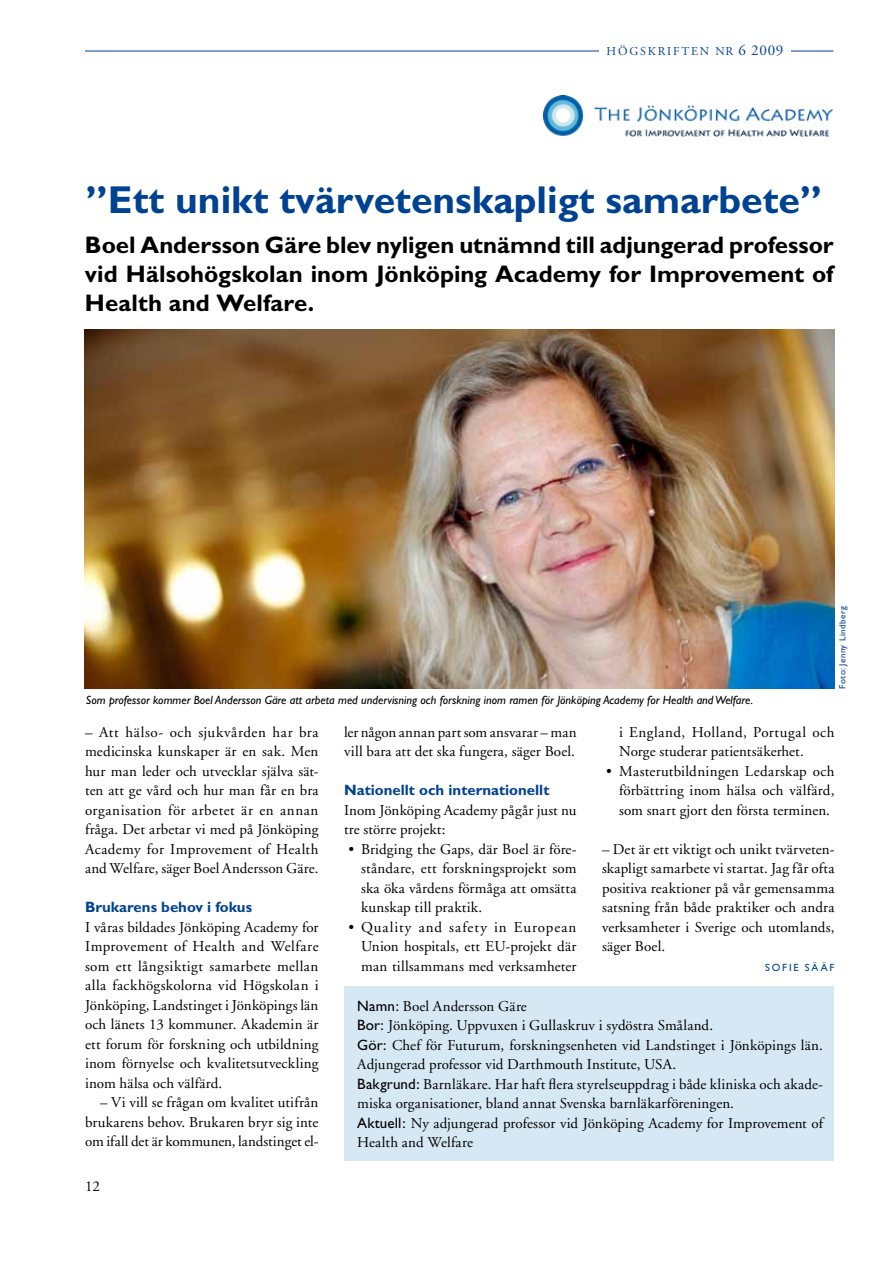
<style>
.page{position:relative;width:893px;height:1263px;background:#fff}
.page>*{position:absolute;margin:0;border:0;box-sizing:border-box;transform-origin:0 0}
.t1{font:700 39px "Gill Sans";color:#004292}
.t2{font:700 24px/28.8px "Gill Sans";color:#000;text-align:justify}
.t3{font:15px/19.5px "Adobe Garamond";letter-spacing:.01em;color:#000;text-align:justify}
.t4{font:700 15px "Gill Sans";color:#004292}
.t5{font:italic 12px "Gill Sans";color:#000}
.t6{font:12px "Adobe Garamond";letter-spacing:.15em;color:#004292}
.t7{font:10.5px "Gill Sans";color:#004292}
.t8{font:9px "Gill Sans";letter-spacing:.05em;color:#004292}
.s1{font-size:15px}
.s2{font-family:"Gill Sans"}
</style>
<div class="page">
<hr style="left:85px;top:51px;width:748px;height:1px;background:#004292">
<div style="left:599px;top:44px;width:192px;height:20px;background:#fff"></div>
<div style="left:344px;top:987px;width:489px;height:174px;background:#d7e8f5"></div>
<img style="left:85px;top:330px;width:749px;height:359px">
<img style="left:544px;top:96px;width:289px;height:41px">
<p class="t6" style="left:607px;top:44px;width:178px">HÖGSKRIFTEN NR <span class="s1">6 2009</span></p>
<h1 class="t1" style="left:86px;top:177px;width:737px">”Ett unikt tvärvetenskapligt samarbete”</h1>
<h2 class="t2" style="left:85px;top:231px;width:750px">Boel Andersson Gäre blev nyligen utnämnd till adjungerad professor vid Hälsohögskolan inom Jönköping Academy for Improvement of Health and Welfare.</h2>
<p class="t5" style="left:86px;top:693px;width:669px">Som professor kommer Boel Andersson Gäre att arbeta med undervisning och forskning inom ramen för Jönköping Academy for Health and Welfare.</p>
<p class="t8" style="left:837px;top:689px;width:84px;rotate:-90deg">Foto: Jenny Lindberg</p>
<p class="t3" style="left:85px;top:722px;width:235px">– Att hälso- och sjukvården har bra medicinska kunskaper är en sak. Men hur man leder och utvecklar själva sät&shy;ten att ge vård och hur man får en bra organisation för arbetet är en annan fråga. Det arbetar vi med på Jönköping Academy for Improvement of Health and Welfare, säger Boel Andersson Gäre.</p>
<p class="t4" style="left:85px;top:898px;width:169px">Brukarens behov i fokus</p>
<p class="t3" style="left:85px;top:917px;width:235px">I våras bildades Jönköping Academy for Improvement of Health and Welfare som ett långsiktigt samarbete mellan alla fackhögskolorna vid Högskolan i Jönköping, Landstinget i Jönköpings län och länets 13 kommuner. Akademin är ett forum för forskning och utbildning inom förnyelse och kvalitetsutveckling inom hälsa och välfärd.</p>
<p class="t3" style="left:85px;top:1093px;width:235px;text-indent:15px">– Vi vill se frågan om kvalitet utifrån brukarens behov. Brukaren bryr sig inte om ifall det är kommunen, landstinget el-</p>
<p class="t3" style="left:85px;top:1177px;width:16px">12</p>
<p class="t3" style="left:344px;top:722px;width:234px">ler någon annan part som ansvarar – man vill bara att det ska fungera, säger Boel.</p>
<p class="t4" style="left:344px;top:781px;width:207px">Nationellt och internationellt</p>
<p class="t3" style="left:344px;top:800px;width:234px">Inom Jönköping Academy pågår just nu tre större projekt:</p>
<p class="t3" style="left:361px;top:839px;width:217px;text-indent:-13px">• Bridging the Gaps, där Boel är före&shy;ståndare, ett forskningsprojekt som ska öka vårdens förmåga att omsätta kunskap till praktik.</p>
<p class="t3" style="left:361px;top:917px;width:217px;text-indent:-13px">• Quality and safety in European Union hospitals, ett EU-projekt där man tillsammans med verksamheter</p>
<p class="t3" style="left:619px;top:722px;width:217px">i England, Holland, Portugal och<br>Norge studerar patientsäkerhet.</p>
<p class="t3" style="left:619px;top:761px;width:217px;text-indent:-13px">• Masterutbildningen Ledarskap och förbättring inom hälsa och välfärd, som snart gjort den första terminen.</p>
<p class="t3" style="left:602px;top:839px;width:234px">– Det är ett viktigt och unikt tvärveten&shy;skapligt samarbete vi startat. Jag får ofta positiva reaktioner på vår gemensamma satsning från både praktiker och andra verksamheter i Sverige och utomlands, säger Boel.</p>
<p class="t7" style="left:765px;top:961px;width:69px">Sofie Sä ä f</p>
<p class="t3" style="left:357px;top:996px;width:467px;text-align:left"><span class="s2">Namn:</span> Boel Andersson Gäre<br><span class="s2">Bor:</span> Jönköping. Uppvuxen i Gullaskruv i sydöstra Småland.<br><span class="s2">Gör:</span> Chef för Futurum, forskningsenheten vid Landstinget i Jönköpings län.<br>Adjungerad professor vid Darthmouth Institute, USA.<br><span class="s2">Bakgrund:</span> Barnläkare. Har haft flera styrelseuppdrag i både kliniska och akade&shy;miska organisationer, bland annat Svenska barnläkarföreningen.<br><span class="s2">Aktuell:</span> Ny adjungerad professor vid Jönköping Academy for Improvement of Health and Welfare</p>
</div>
